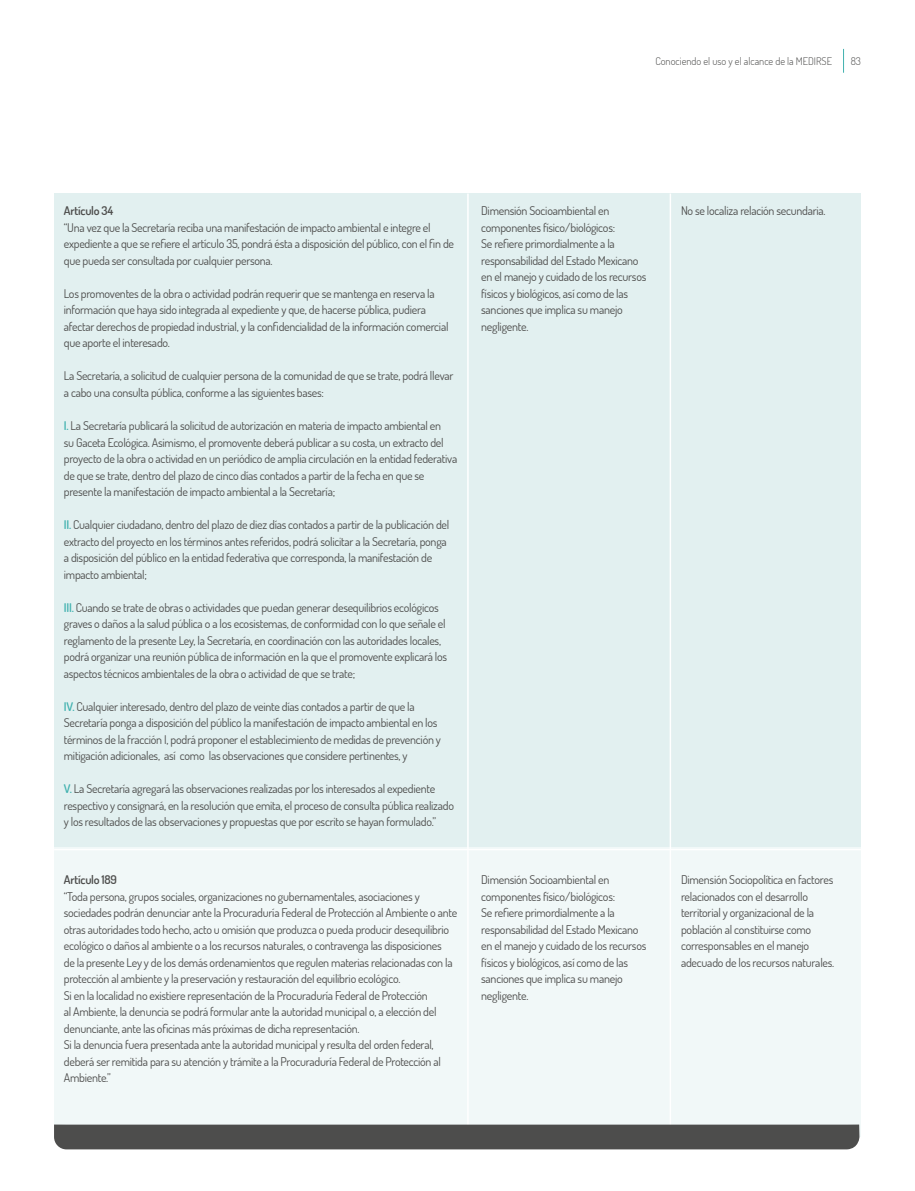
<style>
.page{position:relative;width:915px;height:1191px;background:#fff}
.page>*{position:absolute;margin:0;border:0;box-sizing:border-box;transform-origin:0 0}
.t1{font:12px/16.5px "Dosis";letter-spacing:-.02em;color:#4d4d4c}
.t2{font:600 12px "Dosis";letter-spacing:-.02em;color:#4d4d4c}
.t3{font:300 10.5px "Dosis";color:#4d4d4c}
.s1{font-weight:600;color:#41b1af}
</style>
<div class="page">
<div style="left:54px;top:193px;width:806px;height:944px;background:#f1f8f8"></div>
<div style="left:54px;top:193px;width:806px;height:654px;background:#e2f0f0"></div>
<hr style="left:467px;top:193px;width:1px;height:943px;background:#fff">
<hr style="left:669px;top:193px;width:2px;height:943px;background:#fff">
<hr style="left:54px;top:848px;width:806px;height:2px;background:#fff">
<div style="left:54px;top:1124px;width:805px;height:25px;background:#4d4d4c"></div>
<p class="t3" style="left:655px;top:54px;width:178px">Conociendo el uso y el alcance de la MEDIRSE</p>
<p class="t3" style="left:850px;top:54px;width:12px">83</p>
<p class="t2" style="left:64px;top:203px;width:51px">Artículo 34</p>
<p class="t1" style="left:64px;top:219px;width:391px">“Una vez que la Secretaría reciba una manifestación de impacto ambiental e integre el expediente a que se refiere el artículo 35, pondrá ésta a disposición del público, con el fin de que pueda ser consultada por cualquier persona.</p>
<p class="t1" style="left:64px;top:285px;width:386px">Los promoventes de la obra o actividad podrán requerir que se mantenga en reserva la información que haya sido integrada al expediente y que, de hacerse pública, pudiera afectar derechos de propiedad industrial, y la confidencialidad de la información comercial que aporte el interesado.</p>
<p class="t1" style="left:64px;top:367px;width:391px">La Secretaría, a solicitud de cualquier persona de la comunidad de que se trate, podrá llevar a cabo una consulta pública, conforme a las siguientes bases:</p>
<p class="t1" style="left:64px;top:417px;width:395px"><span class="s1">I.</span> La Secretaría publicará la solicitud de autorización en materia de impacto ambiental en<br>su Gaceta Ecológica. Asimismo, el promovente deberá publicar a su costa, un extracto del proyecto de la obra o actividad en un periódico de amplia circulación en la entidad federativa de que se trate, dentro del plazo de cinco días contados a partir de la fecha en que se presente la manifestación de impacto ambiental a la Secretaría;</p>
<p class="t1" style="left:64px;top:516px;width:387px"><span class="s1">II.</span> Cualquier ciudadano, dentro del plazo de diez días contados a partir de la publicación del extracto del proyecto en los términos antes referidos, podrá solicitar a la Secretaría, ponga a disposición del público en la entidad federativa que corresponda, la manifestación de impacto ambiental;</p>
<p class="t1" style="left:64px;top:598px;width:385px"><span class="s1">III.</span> Cuando se trate de obras o actividades que puedan generar desequilibrios ecológicos graves o daños a la salud pública o a los ecosistemas, de conformidad con lo que señale el reglamento de la presente Ley, la Secretaría, en coordinación con las autoridades locales, podrá organizar una reunión pública de información en la que el promovente explicará los aspectos técnicos ambientales de la obra o actividad de que se trate;</p>
<p class="t1" style="left:64px;top:697px;width:378px"><span class="s1">IV.</span> Cualquier interesado, dentro del plazo de veinte días contados a partir de que la Secretaría ponga a disposición del público la manifestación de impacto ambiental en los términos de la fracción I, podrá proponer el establecimiento de medidas de prevención y mitigación adicionales, así como las observaciones que considere pertinentes, y</p>
<p class="t1" style="left:64px;top:780px;width:391px"><span class="s1">V.</span> La Secretaría agregará las observaciones realizadas por los interesados al expediente respectivo y consignará, en la resolución que emita, el proceso de consulta pública realizado y los resultados de las observaciones y propuestas que por escrito se hayan formulado.”</p>
<p class="t2" style="left:64px;top:872px;width:55px">Artículo 189</p>
<p class="t1" style="left:64px;top:888px;width:395px">“Toda persona, grupos sociales, organizaciones no gubernamentales, asociaciones y sociedades podrán denunciar ante la Procuraduría Federal de Protección al Ambiente o ante otras autoridades todo hecho, acto u omisión que produzca o pueda producir desequilibrio ecológico o daños al ambiente o a los recursos naturales, o contravenga las disposiciones<br>de la presente Ley y de los demás ordenamientos que regulen materias relacionadas con la protección al ambiente y la preservación y restauración del equilibrio ecológico.<br>Si en la localidad no existiere representación de la Procuraduría Federal de Protección<br>al Ambiente, la denuncia se podrá formular ante la autoridad municipal o, a elección del denunciante, ante las oficinas más próximas de dicha representación.<br>Si la denuncia fuera presentada ante la autoridad municipal y resulta del orden federal, deberá ser remitida para su atención y trámite a la Procuraduría Federal de Protección al Ambiente.”</p>
<p class="t1" style="left:481px;top:202px;width:166px">Dimensión Socioambiental en componentes físico/biológicos:<br>Se refiere primordialmente a la responsabilidad del Estado Mexicano en el manejo y cuidado de los recursos físicos y biológicos, así como de las sanciones que implica su manejo negligente.</p>
<p class="t1" style="left:481px;top:871px;width:166px">Dimensión Socioambiental en componentes físico/biológicos:<br>Se refiere primordialmente a la responsabilidad del Estado Mexicano en el manejo y cuidado de los recursos físicos y biológicos, así como de las sanciones que implica su manejo negligente.</p>
<p class="t1" style="left:680px;top:202px;width:146px">No se localiza relación secundaria.</p>
<p class="t1" style="left:680px;top:871px;width:155px">Dimensión Sociopolítica en factores relacionados con el desarrollo territorial y organizacional de la población al constituirse como corresponsables en el manejo adecuado de los recursos naturales.</p>
</div>
